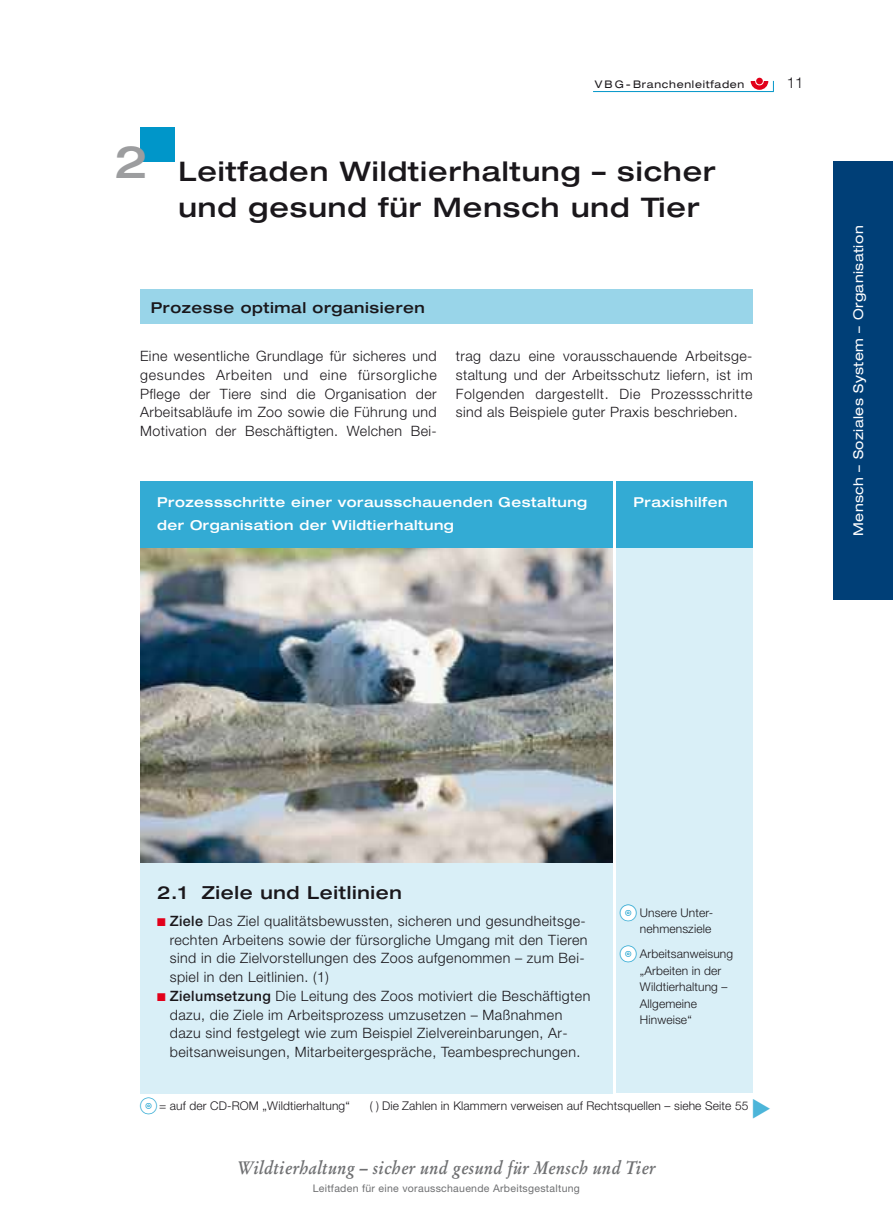
<style>
.page{position:relative;width:893px;height:1217px;background:#fff}
.page>*{position:absolute;margin:0;border:0;box-sizing:border-box;transform-origin:0 0}
.t1{font:500 expanded 45px "Helvetica Neue";color:#9c9d9f}
.t2{font:500 expanded 27px/36px "Helvetica Neue";letter-spacing:.035em;color:#1a171b}
.t3{font:italic 700 18px "Stempel Garamond";letter-spacing:.025em;color:#6f7072;scale:.9 1}
.t4{font:500 expanded 18px "Helvetica Neue";letter-spacing:.035em;color:#1a171b}
.t5{font:500 expanded 15px "Helvetica Neue";letter-spacing:.035em;color:#1a171b}
.t6{font:300 15px "Helvetica Neue";color:#1a171b}
.t7{font:300 14.25px/18.8px "Helvetica Neue";letter-spacing:.03em;color:#1a171b;text-align:justify}
.t8{font:500 expanded 13.65px/22.5px "Helvetica Neue";letter-spacing:.035em;color:#fff}
.t9{font:expanded 13.5px "Helvetica Neue";letter-spacing:.035em;color:#fff}
.t10{font:300 12px/16.5px "Helvetica Neue";letter-spacing:.01em;color:#1a171b}
.t11{font:10.5px "Helvetica Neue";letter-spacing:.03em;color:#6f7072}
.t12{font:expanded 10.5px "Helvetica Neue";letter-spacing:.065em;color:#1a171b}
.s1{font-weight:500}
</style>
<div class="page">
<div style="left:833px;top:162px;width:60px;height:438px;background:#003f77"></div>
<hr style="left:593px;top:91px;width:181px;height:1px;background:#0096c9">
<div style="left:756px;top:78px;width:7px;height:6px;background:#e2001a;border-radius:50%"></div>
<svg style="left:751px;top:81px;width:23px;height:11px"></svg>
<div style="left:140px;top:128px;width:34px;height:34px;background:#0096c9"></div>
<div style="left:140px;top:290px;width:612px;height:34px;background:#99d5e9"></div>
<div style="left:140px;top:547px;width:472px;height:546px;background:#d9eff7"></div>
<div style="left:140px;top:481px;width:472px;height:67px;background:#33abd4"></div>
<div style="left:616px;top:547px;width:136px;height:545px;background:#d9eff7"></div>
<div style="left:616px;top:481px;width:136px;height:67px;background:#33abd4"></div>
<img style="left:140px;top:548px;width:472px;height:314px">
<svg style="left:620px;top:905px;width:16px;height:16px"></svg>
<svg style="left:620px;top:946px;width:16px;height:16px"></svg>
<h1 class="t1" style="left:115px;top:145px;width:35px">2</h1>
<p class="t12" style="left:595px;top:81px;width:151px">VBG- Branchenleitfaden</p>
<p class="t6" style="left:787px;top:78px;width:18px">11</p>
<h2 class="t2" style="left:178px;top:156px;width:539px">Leitfaden Wildtierhaltung – sicher und gesund für Mensch und Tier</h2>
<p class="t5" style="left:151px;top:302px;width:276px">Prozesse optimal organisieren</p>
<p class="t7" style="left:140px;top:348px;width:298px">Eine wesentliche Grundlage für sicheres und gesundes Arbeiten und eine fürsorgliche Pflege der Tiere sind die Organisation der Arbeitsabläufe im Zoo sowie die Führung und Motivation der Beschäftigten. Welchen Bei-</p>
<p class="t7" style="left:456px;top:348px;width:298px">trag dazu eine vorausschauende Arbeitsge&shy;staltung und der Arbeitsschutz liefern, ist im Folgenden dargestellt. Die Prozessschritte sind als Beispiele guter Praxis beschrieben.</p>
<p class="t8" style="left:157px;top:492px;width:432px">Prozessschritte einer vorausschauenden Gestaltung der Organisation der Wildtierhaltung</p>
<p class="t8" style="left:633px;top:492px;width:95px">Praxishilfen</p>
<p class="t9" style="left:853px;top:536px;width:312px;rotate:-90deg">Mensch – Soziales System – Organisation</p>
<p class="t4" style="left:157px;top:885px;width:246px">2.1 Ziele und Leitlinien</p>
<p class="t7" style="left:170px;top:912px;width:422px;text-align:left"><span class="s1">Ziele</span> Das Ziel qualitätsbewussten, sicheren und gesundheitsge&shy;rechten Arbeitens sowie der fürsorgliche Umgang mit den Tieren sind in die Zielvorstellungen des Zoos aufgenommen – zum Bei&shy;spiel in den Leitlinien. (1)<br><span class="s1">Zielumsetzung</span> Die Leitung des Zoos motiviert die Beschäftigten dazu, die Ziele im Arbeitsprozess umzusetzen – Maßnahmen dazu sind festgelegt wie zum Beispiel Zielvereinbarungen, Ar&shy;beitsanweisungen, Mitarbeitergespräche, Teambesprechungen.</p>
<p class="t10" style="left:640px;top:905px;width:75px">Unsere Unter&shy;nehmensziele</p>
<p class="t10" style="left:640px;top:946px;width:95px">Arbeitsanweisung „Arbeiten in der<br>Wildtierhaltung –<br>Allgemeine<br>Hinweise“</p>
<p class="t10" style="left:159px;top:1098px;width:192px">= auf der CD-ROM „Wildtierhaltung“</p>
<p class="t10" style="left:370px;top:1098px;width:380px">( ) Die Zahlen in Klammern verweisen auf Rechtsquellen – siehe Seite 55</p>
<p class="t3" style="left:237px;top:1159px;width:466px">Wildtierhaltung – sicher und gesund für Mensch und Tier</p>
<p class="t11" style="left:313px;top:1183px;width:269px">Leitfaden für eine vorausschauende Arbeitsgestaltung</p>
</div>
